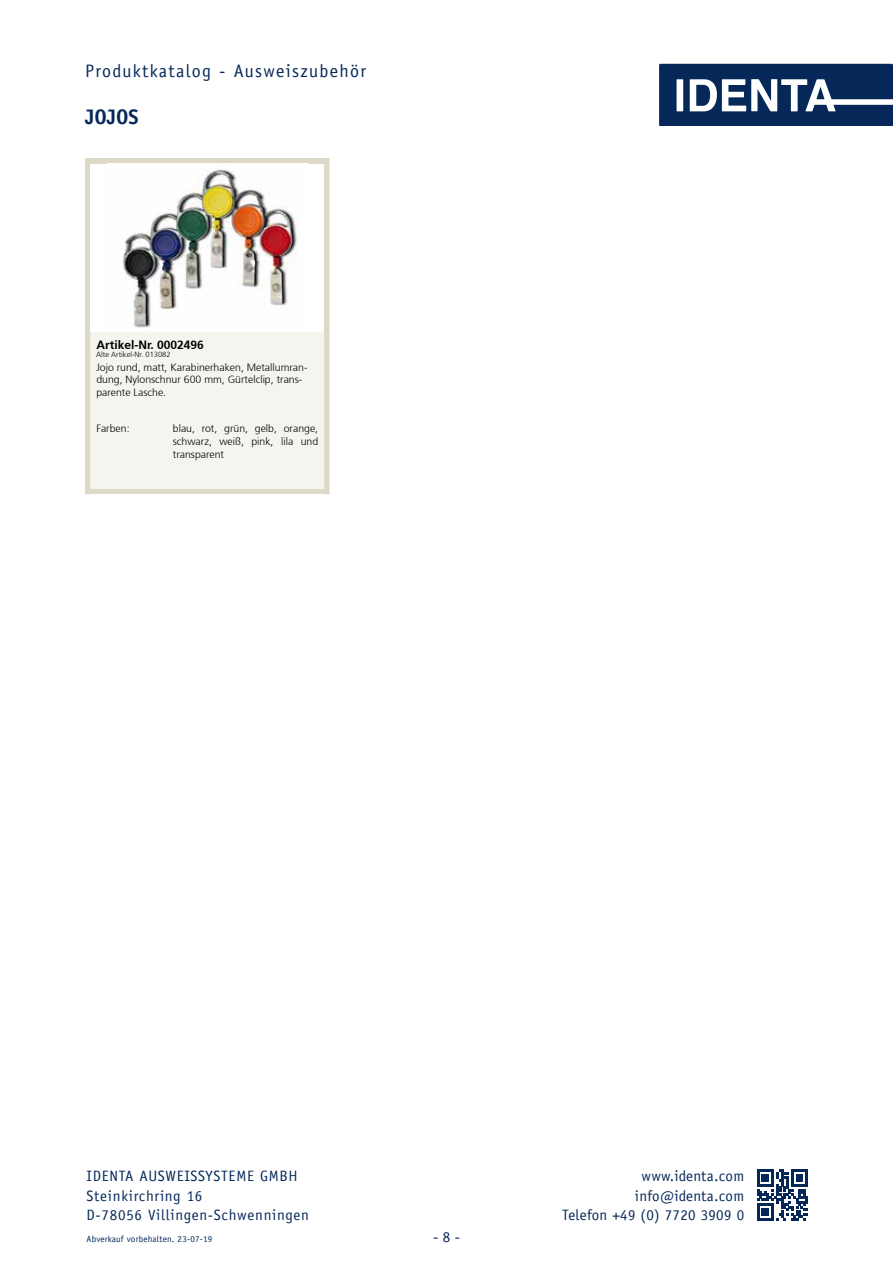
<style>
.page{position:relative;width:893px;height:1263px;background:#fff}
.page>*{position:absolute;margin:0;border:0;box-sizing:border-box;transform-origin:0 0}
.t1{font:700 21px "Officina Sans";color:#052859}
.t2{font:18px "Officina Sans";letter-spacing:.075em;color:#052859}
.t3{font:15px/19.5px "Officina Sans";letter-spacing:.05em;color:#052859}
.t4{font:15px/19.5px "Officina Sans";letter-spacing:.02em;color:#052859;text-align:right}
.t5{font:700 12px "Frutiger";color:#000}
.t6{font:300 10.5px/12.6px "Frutiger";color:#000}
.t7{font:9px "Officina Sans";letter-spacing:.02em;color:#052859}
.t8{font:300 7.5px "Frutiger";color:#000}
</style>
<div class="page">
<svg style="left:659px;top:64px;width:234px;height:61px"></svg>
<svg style="left:757px;top:1169px;width:51px;height:51px"></svg>
<svg style="left:85px;top:158px;width:245px;height:337px;fill:#f5f4ee"></svg>
<h2 class="t2" style="left:85px;top:60px;width:283px">Produktkatalog - Ausweiszubehör</h2>
<h1 class="t1" style="left:85px;top:104px;width:55px">JOJOS</h1>
<p class="t5" style="left:96px;top:338px;width:109px">Artikel-Nr. 0002496</p>
<p class="t6" style="left:96px;top:361px;width:213px">Jojo rund, matt, Karabinerhaken, Metallumran&shy;dung, Nylonschnur 600 mm, Gürtelclip, trans&shy;parente Lasche.</p>
<p class="t6" style="left:96px;top:422px;width:35px">Farben:</p>
<p class="t6" style="left:173px;top:422px;width:147px;text-align:justify">blau, rot, grün, gelb, orange, schwarz, weiß, pink, lila und transparent</p>
<p class="t8" style="left:96px;top:350px;width:76px">Alte Artikel-Nr. 013082</p>
<h3 class="t3" style="left:86px;top:1167px;width:224px">IDENTA AUSWEISSYSTEME GMBH<br>Steinkirchring 16<br>D-78056 Villingen-Schwenningen</h3>
<p class="t7" style="left:87px;top:1233px;width:127px">Abverkauf vorbehalten. 23-07-19</p>
<h3 class="t3" style="left:433px;top:1227px;width:28px">- 8 -</h3>
<h3 class="t4" style="left:562px;top:1167px;width:183px">www.identa.com info@identa.com<br>Telefon +49 (0) 7720 3909 0</h3>
</div>
